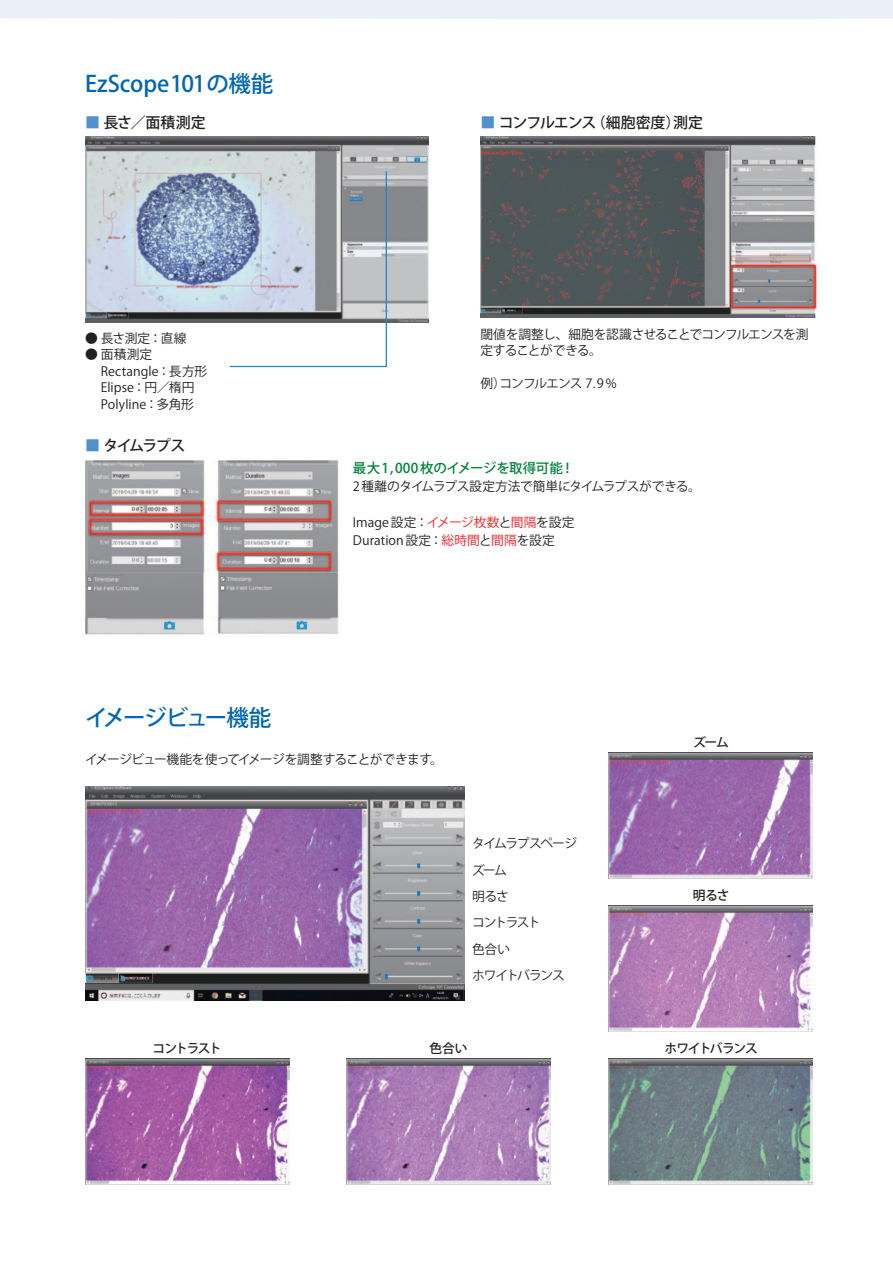
<style>
.page{position:relative;width:893px;height:1263px;background:#fff}
.page>*{position:absolute;margin:0;border:0;box-sizing:border-box;transform-origin:0 0}
.t1{font:500 22.5px "Koz Go Pro";letter-spacing:-.02em;color:#0166b3}
.t2{font:500 22.5px "Koz Go Pro";letter-spacing:-.085em;color:#0166b3}
.t3{font:500 15px "Koz Go Pro";letter-spacing:-.065em;color:#231f20}
.t4{font:500 13.5px "Koz Go Pro";letter-spacing:-.02em;color:#00823a}
.t5{font:12.75px/16.5px "Koz Go Pro";letter-spacing:.005em;color:#231f20}
.t6{font:12.75px/16.5px "Koz Go Pro";letter-spacing:-.06em;color:#231f20}
.t7{font:12.75px "Koz Go Pro";letter-spacing:-.025em;color:#231f20}
.t8{font:12.75px/26.4px "Koz Go Pro";letter-spacing:-.1em;color:#231f20}
.t9{font:12.75px "Koz Go Pro";letter-spacing:-.045em;color:#231f20}
.t10{font:500 12.75px "Koz Go Pro";letter-spacing:-.095em;color:#231f20}
.t11{font:12.75px "Koz Go Pro";letter-spacing:-.085em;color:#231f20}
.s1{color:#5090cc}
.s2{color:#ee1d23}
</style>
<div class="page">
<svg style="left:0;top:0;width:893px;height:272px"></svg>
<img style="left:85px;top:136px;width:343px;height:186px">
<img style="left:480px;top:136px;width:337px;height:182px">
<img style="left:85px;top:461px;width:253px;height:173px">
<svg style="left:228px;top:170px;width:160px;height:198px"></svg>
<img style="left:85px;top:787px;width:379px;height:213px">
<img style="left:608px;top:753px;width:204px;height:125px">
<img style="left:608px;top:906px;width:204px;height:125px">
<img style="left:608px;top:1059px;width:204px;height:125px">
<img style="left:85px;top:1059px;width:204px;height:125px">
<img style="left:347px;top:1059px;width:204px;height:125px">
<h1 class="t1" style="left:85px;top:69px;width:190px">EzScope101の機能</h1>
<p class="t3" style="left:85px;top:113px;width:122px"><span class="s1">■</span> 長さ／面積測定</p>
<p class="t7" style="left:85px;top:330px;width:103px">● 長さ測定：直線</p>
<p class="t5" style="left:85px;top:347px;width:124px">● 面積測定<br>　 Rectangle：長方形　 Elipse：円／楕円　 Polyline：多角形</p>
<p class="t3" style="left:85px;top:436px;width:102px"><span class="s1">■</span> タイムラプス</p>
<h1 class="t2" style="left:85px;top:703px;width:188px">イメージビュー機能</h1>
<p class="t3" style="left:480px;top:113px;width:224px"><span class="s1">■</span> コンフルエンス（細胞密度）測定</p>
<p class="t6" style="left:480px;top:326px;width:330px">閾値を調整し、細胞を認識させることでコンフルエンスを測定することができる。</p>
<p class="t11" style="left:480px;top:375px;width:138px">例）コンフルエンス 7. 9 %</p>
<p class="t4" style="left:353px;top:459px;width:223px">最大1, 000 枚のイメージを取得可能！</p>
<p class="t7" style="left:353px;top:478px;width:349px">2 種離のタイムラプス設定方法で簡単にタイムラプスができる。</p>
<p class="t5" style="left:353px;top:514px;width:223px;line-height:18px">Image 設定：<span class="s2">イメージ枚数</span>と<span class="s2">間隔</span>を設定<br>Duration 設定：<span class="s2">総時間</span>と<span class="s2">間隔</span>を設定</p>
<p class="t10" style="left:694px;top:734px;width:37px">ズーム</p>
<p class="t9" style="left:85px;top:751px;width:359px">イメージビュー機能を使ってイメージを調整することができます。</p>
<p class="t8" style="left:472px;top:831px;width:107px">タイムラプスページズーム<br>明るさ<br>コントラスト<br>色合い<br>ホワイトバランス</p>
<p class="t10" style="left:693px;top:887px;width:38px">明るさ</p>
<p class="t10" style="left:153px;top:1040px;width:70px">コントラスト</p>
<p class="t10" style="left:430px;top:1040px;width:40px">色合い</p>
<p class="t10" style="left:664px;top:1040px;width:95px">ホワイトバランス</p>
</div>
